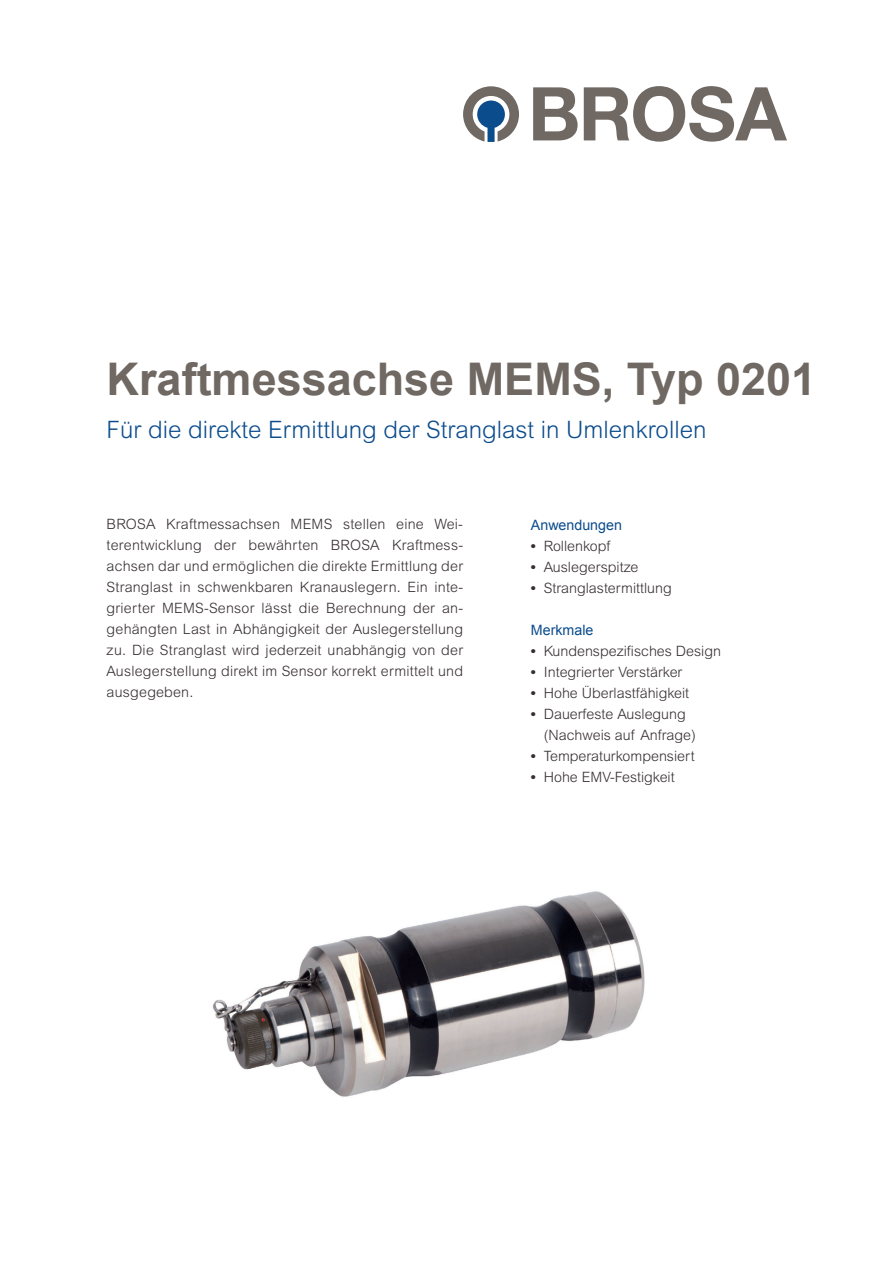
<style>
.page{position:relative;width:893px;height:1263px;background:#fff}
.page>*{position:absolute;margin:0;border:0;box-sizing:border-box;transform-origin:0 0}
.t1{font:700 45px "Arial";color:#706862}
.t2{font:300 24px "Arial MT Std";color:#0b4c8c}
.t3{font:300 14.25px/21px "Arial MT Std";color:#362e32;text-align:justify}
.t4{font:14.25px "Arial";color:#0b4c8c}
.s1{font-family:"Arial";font-weight:700}
</style>
<div class="page">
<svg style="left:463px;top:86px;width:56px;height:56px"></svg>
<svg style="left:533px;top:87px;width:45px;height:53px"></svg>
<svg style="left:584px;top:86px;width:203px;height:56px"></svg>
<img style="left:213px;top:891px;width:432px;height:206px">
<h1 class="t1" style="left:107px;top:354px;width:711px">Kraftmessachse MEMS, Typ 0201</h1>
<h2 class="t2" style="left:107px;top:416px;width:601px">Für die direkte Ermittlung der Stranglast in Umlenkrollen</h2>
<p class="t3" style="left:107px;top:513px;width:358px">BROSA Kraftmessachsen MEMS stellen eine Wei&shy;terentwicklung der bewährten BROSA Kraftmess&shy;achsen dar und ermöglichen die direkte Ermittlung der Stranglast in schwenkbaren Kranauslegern. Ein inte&shy;grierter MEMS-Sensor lässt die Berechnung der an&shy;gehängten Last in Abhängigkeit der Auslegerstellung zu. Die Stranglast wird jederzeit unabhängig von der Auslegerstellung direkt im Sensor korrekt ermittelt und ausgegeben.</p>
<p class="t4" style="left:531px;top:517px;width:93px">Anwendungen</p>
<p class="t3" style="left:531px;top:535px;width:81px"><span class="s1">•</span> Rollenkopf</p>
<p class="t3" style="left:531px;top:556px;width:109px"><span class="s1">•</span> Auslegerspitze</p>
<p class="t3" style="left:531px;top:577px;width:142px"><span class="s1">•</span> Stranglastermittlung</p>
<p class="t4" style="left:531px;top:622px;width:64px">Merkmale</p>
<p class="t3" style="left:531px;top:640px;width:192px"><span class="s1">•</span> Kundenspezifisches Design</p>
<p class="t3" style="left:531px;top:661px;width:153px"><span class="s1">•</span> Integrierter Verstärker</p>
<p class="t3" style="left:531px;top:682px;width:160px"><span class="s1">•</span> Hohe Überlastfähigkeit</p>
<p class="t3" style="left:544px;top:703px;width:153px;text-indent:-13px"><span class="s1">•</span> Dauerfeste Auslegung (Nachweis auf Anfrage)</p>
<p class="t3" style="left:531px;top:745px;width:165px"><span class="s1">•</span> Temperaturkompensiert</p>
<p class="t3" style="left:531px;top:766px;width:145px"><span class="s1">•</span> Hohe EMV-Festigkeit</p>
</div>
